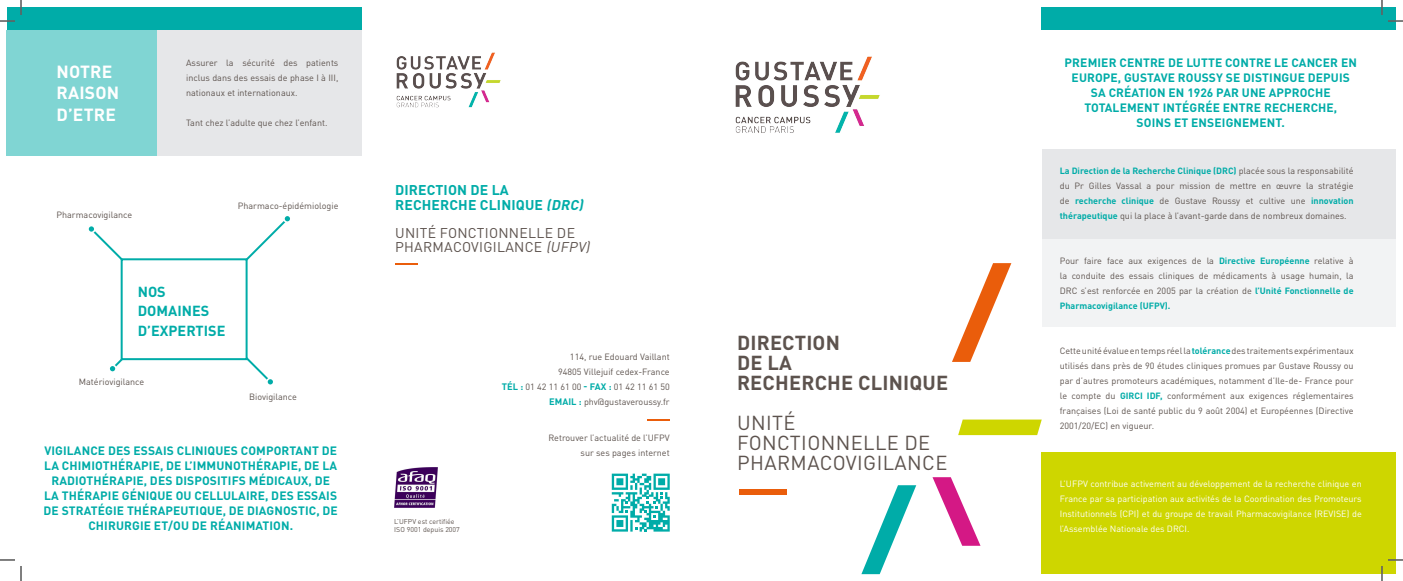
<style>
.page{position:relative;width:1403px;height:581px;background:#fff}
.page>*{position:absolute;margin:0;border:0;box-sizing:border-box;transform-origin:0 0}
.t1{font:20px "DIN Pro";letter-spacing:.02em;color:#5d534e}
.t2{font:700 20px "DINOT";letter-spacing:.01em;color:#5d534e}
.t3{font:700 17.4px "DINOT";letter-spacing:.01em;color:#fff}
.t4{font:700 14.4px "DIN Pro";color:#00aca8}
.t5{font:14px "DIN Pro";letter-spacing:.02em;color:#5d534e}
.t6{font:700 14px "DINOT";letter-spacing:.01em;color:#00aca8}
.t7{font:700 12px/15px "DINOT";letter-spacing:.01em;color:#00aca8;text-align:center}
.t8{font:9px/15px "DIN Pro";color:#5d534e;text-align:justify}
.t9{font:9px/15px "DIN Pro";color:#fff;text-align:justify}
.t10{font:7px "DIN Pro";color:#5d534e}
.s1{font-style:italic}
.s2{font-family:"DINOT";font-weight:700;font-size:9.3px;color:#00aca8}
.s3{font-family:"DINOT";font-weight:700;color:#00aca8}
</style>
<div class="page">
<div style="left:157px;top:30px;width:204px;height:125px;background:#e6e7e9"></div>
<div style="left:7px;top:30px;width:150px;height:125px;background:#80d5d3"></div>
<img style="left:396px;top:52px;width:105px;height:56px">
<img style="left:735px;top:56px;width:145px;height:77px">
<svg style="left:958px;top:419px;width:83px;height:16px"></svg>
<svg style="left:952px;top:263px;width:59px;height:99px"></svg>
<svg style="left:861px;top:485px;width:55px;height:89px"></svg>
<svg style="left:932px;top:477px;width:48px;height:68px"></svg>
<div style="left:1041px;top:8px;width:355px;height:22px;background:#00aca8"></div>
<div style="left:7px;top:8px;width:354px;height:22px;background:#00aca8"></div>
<svg style="left:395px;top:264px;width:23px;height:1px"></svg>
<svg style="left:647px;top:419px;width:23px;height:1px"></svg>
<div style="left:739px;top:488px;width:47px;height:6px;background:#ea5d0b"></div>
<div style="left:1041px;top:452px;width:355px;height:122px;background:#ced600"></div>
<div style="left:1042px;top:149px;width:354px;height:89px;background:#e6e7e9"></div>
<div style="left:1042px;top:237px;width:354px;height:90px;background:#f2f3f4"></div>
<svg style="left:612px;top:473px;width:58px;height:58px"></svg>
<svg style="left:247px;top:221px;width:38px;height:39px"></svg>
<svg style="left:207px;top:358px;width:61px;height:21px"></svg>
<div style="left:284px;top:215px;width:7px;height:7px;background:#00aca8;border-radius:50%"></div>
<div style="left:283px;top:214px;width:9px;height:9px;border:2px solid #fff;border-radius:50%"></div>
<div style="left:267px;top:378px;width:7px;height:7px;background:#00aca8;border-radius:50%"></div>
<div style="left:266px;top:377px;width:9px;height:9px;border:2px solid #fff;border-radius:50%"></div>
<svg style="left:94px;top:231px;width:28px;height:62px"></svg>
<svg style="left:115px;top:305px;width:61px;height:61px"></svg>
<div style="left:121px;top:258px;width:127px;height:102px;background:#fff;border:2px solid #00aca8"></div>
<div style="left:109px;top:365px;width:7px;height:7px;background:#00aca8;border-radius:50%"></div>
<div style="left:108px;top:364px;width:9px;height:9px;border:2px solid #fff;border-radius:50%"></div>
<div style="left:88px;top:225px;width:7px;height:7px;background:#00aca8;border-radius:50%"></div>
<div style="left:87px;top:225px;width:9px;height:8px;border:2px solid #fff;border-radius:50%"></div>
<img style="left:394px;top:467px;width:44px;height:40px">
<svg style="left:1388px;top:20px;width:15px;height:2px"></svg>
<svg style="left:0;top:559px;width:15px;height:1px"></svg>
<svg style="left:1388px;top:559px;width:15px;height:1px"></svg>
<svg style="left:0;top:0;width:22px;height:22px"></svg>
<svg style="left:20px;top:566px;width:2px;height:15px"></svg>
<svg style="left:1381px;top:0;width:1px;height:15px"></svg>
<svg style="left:1381px;top:566px;width:1px;height:15px"></svg>
<p class="t3" style="left:57px;top:60px;width:57px">NOTRE</p>
<p class="t3" style="left:57px;top:82px;width:64px">RAISON</p>
<p class="t3" style="left:57px;top:103px;width:61px">D’ETRE</p>
<p class="t8" style="left:56px;top:206px;width:77px">Pharmacovigilance</p>
<p class="t8" style="left:186px;top:54px;width:154px">Assurer la sécurité des patients inclus dans des essais de phase I à III, nationaux et internationaux.</p>
<p class="t8" style="left:186px;top:114px;width:143px">Tant chez l’adulte que chez l’enfant.</p>
<p class="t8" style="left:238px;top:197px;width:102px">Pharmaco-épidémiologie</p>
<p class="t4" style="left:138px;top:280px;width:30px">NOS</p>
<p class="t4" style="left:138px;top:299px;width:73px">DOMAINES</p>
<p class="t4" style="left:138px;top:318px;width:89px">D’EXPERTISE</p>
<p class="t8" style="left:79px;top:373px;width:67px">Matériovigilance</p>
<p class="t8" style="left:249px;top:388px;width:49px">Biovigilance</p>
<p class="t7" style="left:43px;top:443px;width:296px">VIGILANCE DES ESSAIS CLINIQUES COMPORTANT DE LA CHIMIOTHÉRAPIE, DE L’IMMUNOTHÉRAPIE, DE LA RADIOTHÉRAPIE, DES DISPOSITIFS MÉDICAUX, DE LA THÉRAPIE GÉNIQUE OU CELLULAIRE, DES ESSAIS DE STRATÉGIE THÉRAPEUTIQUE, DE DIAGNOSTIC, DE CHIRURGIE ET/OU DE RÉANIMATION.</p>
<p class="t6" style="left:395px;top:181px;width:115px">DIRECTION DE LA</p>
<p class="t6" style="left:395px;top:195px;width:193px">RECHERCHE CLINIQUE <span class="s1">(DRC)</span></p>
<p class="t5" style="left:395px;top:221px;width:181px">UNITÉ FONCTIONNELLE DE</p>
<p class="t5" style="left:395px;top:235px;width:199px">PHARMACOVIGILANCE <span class="s1">(UFPV)</span></p>
<p class="t10" style="left:394px;top:515px;width:62px">L’UFPV est certifiée</p>
<p class="t10" style="left:394px;top:523px;width:67px">ISO 9001 depuis 2007</p>
<p class="t8" style="left:570px;top:348px;width:101px">114, rue Edouard Vaillant</p>
<p class="t8" style="left:558px;top:363px;width:113px">94805 Villejuif cedex-France</p>
<p class="t8" style="left:502px;top:378px;width:169px"><span class="s2">TÉL :</span> 01 42 11 61 00 <span class="s2">- FAX :</span> 01 42 11 61 50</p>
<p class="t8" style="left:549px;top:393px;width:122px"><span class="s2">EMAIL :</span> phv@gustaveroussy.fr</p>
<p class="t8" style="left:548px;top:429px;width:123px">Retrouver l’actualité de l’UFPV</p>
<p class="t8" style="left:580px;top:444px;width:91px">sur ses pages internet</p>
<p class="t2" style="left:737px;top:329px;width:104px">DIRECTION</p>
<p class="t2" style="left:737px;top:349px;width:56px">DE LA</p>
<p class="t2" style="left:737px;top:369px;width:213px">RECHERCHE CLINIQUE</p>
<p class="t1" style="left:737px;top:406px;width:60px">UNITÉ</p>
<p class="t1" style="left:737px;top:426px;width:195px">FONCTIONNELLE DE</p>
<p class="t1" style="left:737px;top:446px;width:212px">PHARMACOVIGILANCE</p>
<p class="t7" style="left:1064px;top:55px;width:294px">PREMIER CENTRE DE LUTTE CONTRE LE CANCER EN<br>EUROPE, GUSTAVE ROUSSY SE DISTINGUE DEPUIS</p>
<p class="t7" style="left:1084px;top:85px;width:254px">SA CRÉATION EN 1926 PAR UNE APPROCHE<br>TOTALEMENT INTÉGRÉE ENTRE RECHERCHE,</p>
<p class="t7" style="left:1136px;top:115px;width:150px">SOINS ET ENSEIGNEMENT.</p>
<p class="t8" style="left:1060px;top:162px;width:295px"><span class="s3">La Direction de la Recherche Clinique (DRC)</span> placée sous la responsabilité du Pr Gilles Vassal a pour mission de mettre en œuvre la stratégie de <span class="s3">recherche clinique</span> de Gustave Roussy et cultive une <span class="s3">innovation thérapeutique</span> qui la place à l’avant-garde dans de nombreux domaines.</p>
<p class="t8" style="left:1060px;top:252px;width:295px">Pour faire face aux exigences de la <span class="s3">Directive Européenne</span> relative à la conduite des essais cliniques de médicaments à usage humain, la DRC s’est renforcée en 2005 par la création de <span class="s3">l’Unité Fonctionnelle de Pharmacovigilance (UFPV).</span></p>
<p class="t8" style="left:1060px;top:342px;width:295px">Cette unité évalue en temps réel la <span class="s3">tolérance</span> des traitements expérimentaux utilisés dans près de 90 études cliniques promues par Gustave Roussy ou par d’autres promoteurs académiques, notamment d’Ile-de- France pour le compte du <span class="s3">GIRCI IDF,</span> conformément aux exigences réglementaires françaises (Loi de santé public du 9 août 2004) et Européennes (Directive 2001/20/EC) en vigueur.</p>
<p class="t9" style="left:1060px;top:475px;width:303px">L’UFPV contribue activement au développement de la recherche clinique en France par sa participation aux activités de la Coordination des Promoteurs Institutionnels (CPI) et du groupe de travail Pharmacovigilance (REVISE) de l’Assemblée Nationale des DRCI.</p>
</div>
